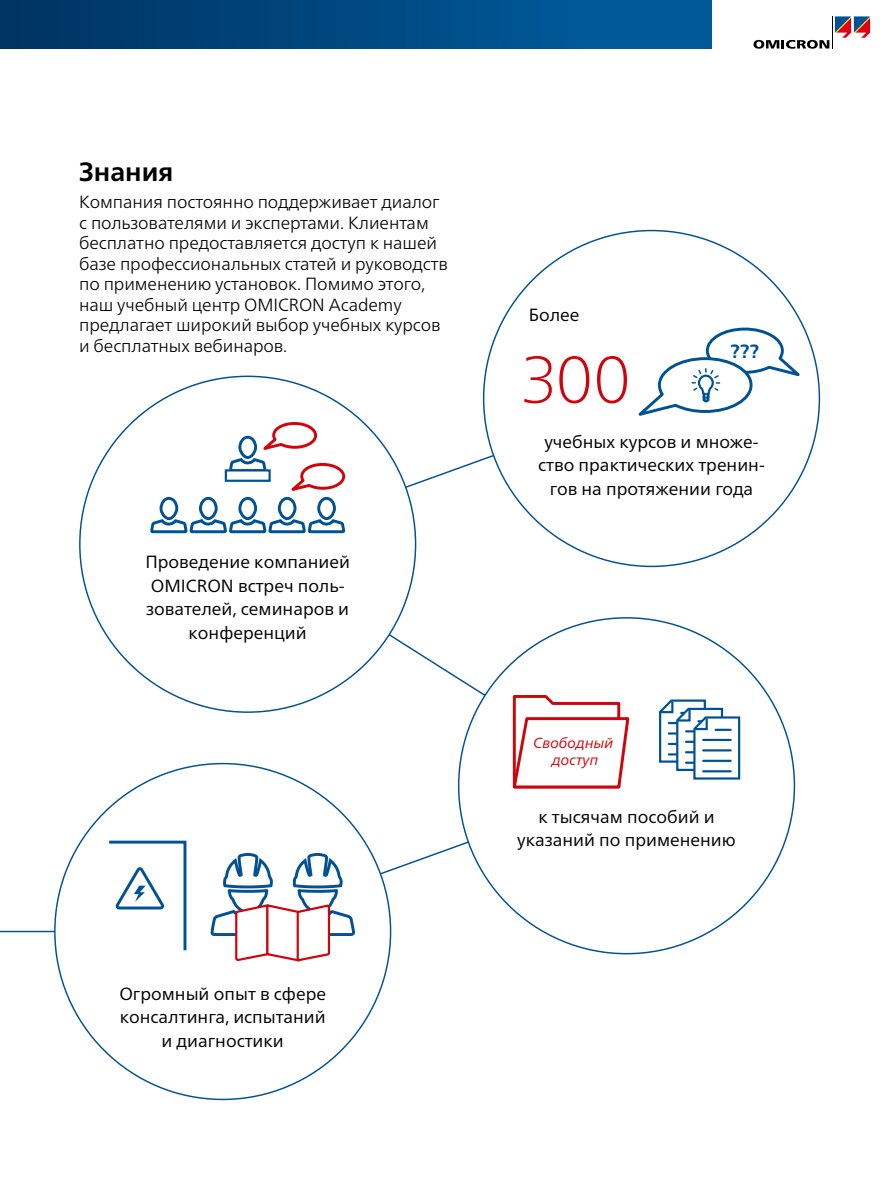
<style>
.page{position:relative;width:893px;height:1191px;background:#fff}
.page>*{position:absolute;margin:0;border:0;box-sizing:border-box;transform-origin:0 0}
.t1{font:100 66.15px "Frutiger Neue LTW1 G";color:#d1040c}
.t2{font:700 26.4px "Frutiger Neue LTW1 G";color:#000}
.t3{font:700 19.05px "Frutiger Neue LTW1 G";color:#005295}
.t4{font:300 17.55px/20.5px "Frutiger Neue LTW1 G";letter-spacing:-.005em;color:#000}
.t5{font:17.55px/23.5px "Frutiger Neue LTW1 G";color:#000;text-align:center}
.t6{font:italic 14.7px/17.5px "Frutiger Neue LTW1 G";color:#d1040c;text-align:center}
</style>
<div class="page">
<hr style="left:0;top:930px;width:80px;height:2px;background:#005295">
<svg style="left:310px;top:787px;width:234px;height:145px"></svg>
<svg style="left:328px;top:396px;width:238px;height:147px"></svg>
<svg style="left:245px;top:543px;width:384px;height:244px"></svg>
<div style="left:80px;top:376px;width:336px;height:336px;background:#fff;border-radius:50%"></div>
<div style="left:484px;top:230px;width:335px;height:336px;background:#fff;border-radius:50%"></div>
<div style="left:55px;top:763px;width:336px;height:336px;background:#fff;border-radius:50%"></div>
<div style="left:459px;top:618px;width:335px;height:335px;background:#fff;border-radius:50%"></div>
<div style="left:0;top:0;width:712px;height:49px;background:linear-gradient(to right,#003362,#005ea0)"></div>
<svg style="left:753px;top:40px;width:76px;height:9px"></svg>
<hr style="left:832px;top:16px;width:1px;height:32px;background:#000">
<svg style="left:835px;top:16px;width:35px;height:22px"></svg>
<svg style="left:513px;top:695px;width:117px;height:93px"></svg>
<svg style="left:659px;top:699px;width:81px;height:81px"></svg>
<svg style="left:638px;top:327px;width:162px;height:89px"></svg>
<svg style="left:150px;top:422px;width:195px;height:111px"></svg>
<svg style="left:109px;top:840px;width:246px;height:121px"></svg>
<p class="t2" style="left:79px;top:156px;width:96px">Знания</p>
<p class="t4" style="left:79px;top:191px;width:370px">Компания постоянно поддерживает диалог с пользователями и экспертами. Клиентам бесплатно предоставляется доступ к нашей базе профессиональных статей и руководств по применению установок. Помимо этого, наш учебный центр OMICRON Academy предлагает широкий выбор учебных курсов и бесплатных вебинаров.</p>
<p class="t5" style="left:145px;top:550px;width:206px">Проведение компанией<br>OMICRON встреч поль&shy;зователей, семинаров и конференций</p>
<p class="t5" style="left:119px;top:981px;width:208px">Огромный опыт в сфере консалтинга, испытаний и диагностики</p>
<p class="t5" style="left:529px;top:303px;width:52px">Более</p>
<p class="t1" style="left:520px;top:332px;width:112px">300</p>
<p class="t3" style="left:730px;top:340px;width:30px">???</p>
<p class="t5" style="left:538px;top:430px;width:228px">учебных курсов и множе&shy;ство практических тренин&shy;гов на протяжении года</p>
<p class="t6" style="left:534px;top:734px;width:81px">Свободный доступ</p>
<p class="t5" style="left:517px;top:804px;width:220px">к тысячам пособий и указаний по применению</p>
</div>
